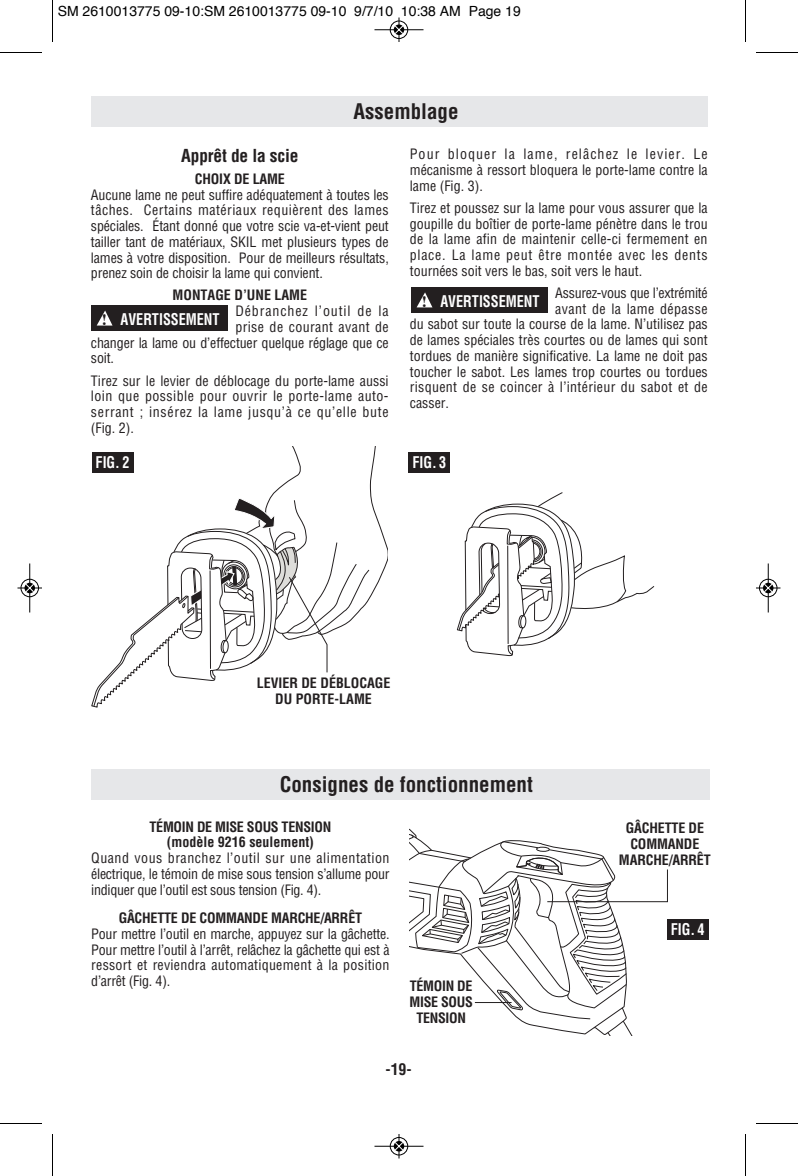
<style>
.page{position:relative;width:798px;height:1176px;background:#fff}
.page>*{position:absolute;margin:0;border:0;box-sizing:border-box;transform-origin:0 0}
.t1{font:700 condensed 21px "Helvetica";color:#231f20}
.t2{font:700 condensed 17.5px "Helvetica";letter-spacing:-.01em;color:#231f20}
.t3{font:700 condensed 15.75px "Helvetica";color:#fff;scale:.9 1}
.t4{font:700 condensed 15.75px "Helvetica";color:#231f20}
.t5{font:condensed 14px/15.8px "Helvetica";color:#231f20;text-align:justify}
.t6{font:700 condensed 14px/15.8px "Helvetica";letter-spacing:-.01em;color:#231f20;text-align:center}
.t7{font:14px "Helvetica";color:#000}
.t8{font:condensed 14px "Helvetica";letter-spacing:.025em;color:#231f20}
.t9{font:condensed 14px "Helvetica";letter-spacing:.03em;color:#231f20}
.t10{font:condensed 14px "Helvetica";letter-spacing:-.02em;color:#231f20}
.t11{font:condensed 14px "Helvetica";letter-spacing:.065em;color:#231f20}
.s1{font-family:"Times";font-stretch:normal;color:#231f20}
</style>
<div class="page">
<div style="left:92px;top:96px;width:616px;height:30px;background:#e6e7e9"></div>
<div style="left:91px;top:769px;width:618px;height:30px;background:#e6e7e9"></div>
<div style="left:91px;top:305px;width:137px;height:26px;background:#231f20"></div>
<svg style="left:97px;top:311px;width:16px;height:15px"></svg>
<div style="left:411px;top:287px;width:137px;height:26px;background:#231f20"></div>
<svg style="left:417px;top:292px;width:15px;height:15px"></svg>
<svg style="left:456px;top:492px;width:199px;height:165px"></svg>
<div style="left:408px;top:452px;width:42px;height:21px;background:#231f20"></div>
<svg style="left:91px;top:446px;width:297px;height:262px"></svg>
<svg style="left:410px;top:829px;width:258px;height:207px"></svg>
<div style="left:667px;top:919px;width:42px;height:21px;background:#231f20"></div>
<hr style="left:52px;top:0;width:1px;height:42px;background:#000">
<hr style="left:0;top:52px;width:42px;height:1px;background:#000">
<hr style="left:745px;top:0;width:1px;height:42px;background:#000">
<hr style="left:756px;top:52px;width:42px;height:1px;background:#000">
<hr style="left:52px;top:1134px;width:1px;height:42px;background:#000">
<hr style="left:0;top:1123px;width:42px;height:1px;background:#000">
<hr style="left:745px;top:1134px;width:1px;height:42px;background:#000">
<hr style="left:756px;top:1123px;width:42px;height:1px;background:#000">
<div style="left:390px;top:20px;width:18px;height:19px;border:1px solid #fff;border-radius:50%"></div>
<hr style="left:374px;top:29px;width:50px;height:1px;background:#000">
<div style="left:390px;top:21px;width:18px;height:18px;border:1px solid #000;border-radius:50%"></div>
<svg style="left:395px;top:18px;width:8px;height:24px"></svg>
<div style="left:390px;top:1137px;width:18px;height:19px;border:1px solid #fff;border-radius:50%"></div>
<hr style="left:374px;top:1146px;width:50px;height:1px;background:#000">
<div style="left:390px;top:1137px;width:18px;height:18px;border:1px solid #000;border-radius:50%"></div>
<svg style="left:395px;top:1134px;width:8px;height:24px"></svg>
<div style="left:20px;top:579px;width:19px;height:18px;border:1px solid #fff;border-radius:50%"></div>
<hr style="left:29px;top:564px;width:1px;height:48px;background:#000">
<div style="left:21px;top:579px;width:18px;height:18px;border:1px solid #000;border-radius:50%"></div>
<svg style="left:18px;top:584px;width:24px;height:8px"></svg>
<div style="left:759px;top:579px;width:19px;height:18px;border:1px solid #fff;border-radius:50%"></div>
<hr style="left:768px;top:564px;width:1px;height:48px;background:#000">
<div style="left:759px;top:579px;width:18px;height:18px;border:1px solid #000;border-radius:50%"></div>
<svg style="left:756px;top:584px;width:24px;height:8px"></svg>
<p class="t7" style="left:58px;top:5px;width:465px">SM 2610013775 09-10:SM 2610013775 09-10 9/7/10 10:38 AM Page 19</p>
<h1 class="t1" style="left:354px;top:99px;width:106px">Assemblage</h1>
<p class="t2" style="left:181px;top:146px;width:119px">Apprêt de la scie</p>
<p class="t6" style="left:195px;top:171px;width:92px">CHOIX DE LAME</p>
<p class="t5" style="left:91px;top:187px;width:299px">Aucune lame ne peut suffire adéquatement à toutes les tâches. Certains matériaux requièrent des lames spéciales. Étant donné que votre scie va-et-vient peut tailler tant de matériaux, SKIL met plusieurs types de lames à votre disposition. Pour de meilleurs résultats, prenez soin de choisir la lame qui convient.</p>
<p class="t6" style="left:173px;top:288px;width:136px">MONTAGE D’UNE LAME</p>
<p class="t11" style="left:235px;top:303px;width:155px">Débranchez l’outil de la</p>
<p class="t9" style="left:235px;top:319px;width:155px">prise de courant avant de</p>
<p class="t5" style="left:91px;top:335px;width:299px">changer la lame ou d’effectuer quelque réglage que ce</p>
<p class="t5" style="left:91px;top:351px;width:25px">soit.</p>
<p class="t5" style="left:91px;top:373px;width:299px">Tirez sur le levier de déblocage du porte-lame aussi loin que possible pour ouvrir le porte-lame auto&shy;serrant ; insérez la lame jusqu’à ce qu’elle bute (Fig. 2).</p>
<p class="t3" style="left:102px;top:310px;width:133px"><span class="s1">!</span> AVERTISSEMENT</p>
<p class="t5" style="left:410px;top:147px;width:299px">Pour bloquer la lame, relâchez le levier. Le mécanisme à ressort bloquera le porte-lame contre la lame (Fig. 3).</p>
<p class="t5" style="left:410px;top:200px;width:299px">Tirez et poussez sur la lame pour vous assurer que la goupille du boîtier de porte-lame pénètre dans le trou de la lame afin de maintenir celle-ci fermement en place. La lame peut être montée avec les dents tournées soit vers le bas, soit vers le haut.</p>
<p class="t10" style="left:555px;top:285px;width:154px">Assurez-vous que l’extrémité</p>
<p class="t9" style="left:555px;top:301px;width:154px">avant de la lame dépasse</p>
<p class="t5" style="left:410px;top:317px;width:299px">du sabot sur toute la course de la lame. N’utilisez pas</p>
<p class="t5" style="left:410px;top:332px;width:299px">de lames spéciales très courtes ou de lames qui sont</p>
<p class="t5" style="left:410px;top:348px;width:299px">tordues de manière significative. La lame ne doit pas</p>
<p class="t5" style="left:410px;top:364px;width:299px">toucher le sabot. Les lames trop courtes ou tordues</p>
<p class="t8" style="left:410px;top:379px;width:299px">risquent de se coincer à l’intérieur du sabot et de</p>
<p class="t5" style="left:410px;top:395px;width:41px">casser.</p>
<p class="t3" style="left:422px;top:292px;width:133px"><span class="s1">!</span> AVERTISSEMENT</p>
<p class="t3" style="left:96px;top:453px;width:39px">FIG. 2</p>
<p class="t3" style="left:412px;top:453px;width:39px">FIG. 3</p>
<p class="t6" style="left:257px;top:675px;width:135px">LEVIER DE DÉBLOCAGE<br>DU PORTE-LAME</p>
<h1 class="t1" style="left:280px;top:772px;width:255px">Consignes de fonctionnement</h1>
<p class="t6" style="left:150px;top:819px;width:183px">TÉMOIN DE MISE SOUS TENSION (modèle 9216 seulement)</p>
<p class="t5" style="left:91px;top:850px;width:300px">Quand vous branchez l’outil sur une alimentation électrique, le témoin de mise sous tension s’allume pour indiquer que l’outil est sous tension (Fig. 4).</p>
<p class="t6" style="left:119px;top:910px;width:245px">GÂCHETTE DE COMMANDE MARCHE/ARRÊT</p>
<p class="t5" style="left:91px;top:926px;width:300px">Pour mettre l’outil en marche, appuyez sur la gâchette.<br>Pour mettre l’outil à l’arrêt, relâchez la gâchette qui est à ressort et reviendra automatiquement à la position d’arrêt (Fig. 4).</p>
<p class="t6" style="left:409px;top:979px;width:65px">TÉMOIN DE<br>MISE SOUS<br>TENSION</p>
<p class="t4" style="left:386px;top:1060px;width:28px">-19-</p>
<p class="t6" style="left:619px;top:821px;width:93px">GÂCHETTE DE<br>COMMANDE<br>MARCHE/ARRÊT</p>
<p class="t3" style="left:671px;top:920px;width:39px">FIG. 4</p>
</div>
